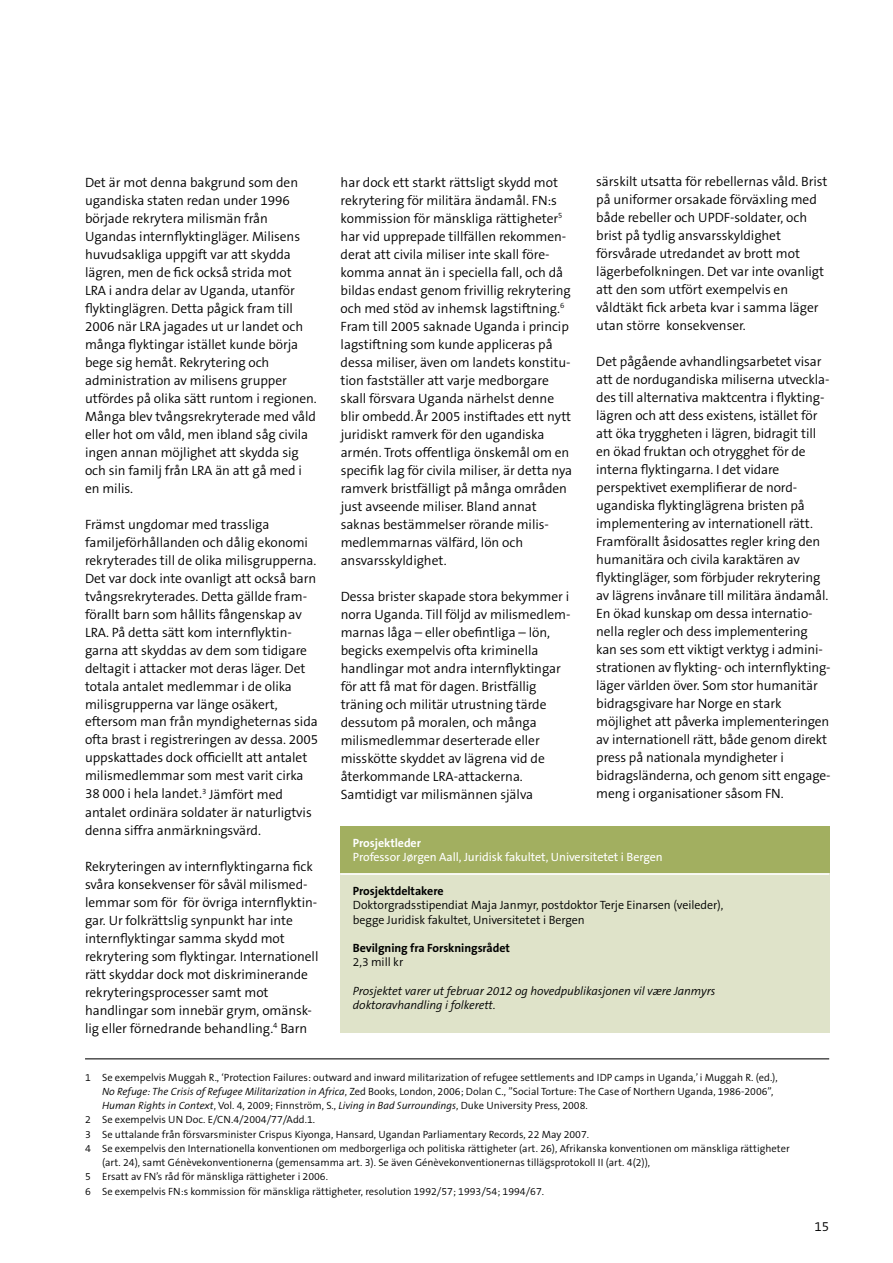
<style>
.page{position:relative;width:893px;height:1263px;background:#fff}
.page>*{position:absolute;margin:0;border:0;box-sizing:border-box;transform-origin:0 0}
.t1{font:300 13.5px/18px "The Sans B4";letter-spacing:-.005em;color:#000}
.t2{font:300 12px/14.2px "The Sans B4";letter-spacing:-.005em;color:#000}
.t3{font:italic 300 12px/14.2px "The Sans B4";letter-spacing:-.005em;color:#000}
.t4{font:12px "The Sans B5 Plain";letter-spacing:-.005em;color:#fff}
.t5{font:700 12px "The Sans B7";letter-spacing:-.005em;color:#000}
.t6{font:700 12px "The Sans B7";letter-spacing:-.005em;color:#fff}
.t7{font:300 10.5px "The Sans B4";color:#000}
.s1{font-style:italic}
</style>
<div class="page">
<hr style="left:85px;top:1058px;width:744px;height:1px;background:#000">
<div style="left:340px;top:826px;width:489px;height:49px;background:#a2af60"></div>
<div style="left:340px;top:873px;width:489px;height:160px;background:#dfe3c9"></div>
<hr style="left:340px;top:873px;width:489px;height:2px;background:#fff">
<p class="t1" style="left:85px;top:173px;width:233px">Det är mot denna bakgrund som den ugandiska staten redan under 1996 började rekrytera milismän från Ugandas internflyktingläger. Milisens huvudsakliga uppgift var att skydda lägren, men de fick också strida mot<br>LRA i andra delar av Uganda, utanför flyktinglägren. Detta pågick fram till 2006 när LRA jagades ut ur landet och många flyktingar istället kunde börja bege sig hemåt. Rekrytering och administration av milisens grupper utfördes på olika sätt runtom i regionen.<br>Många blev tvångsrekryterade med våld eller hot om våld, men ibland såg civila ingen annan möjlighet att skydda sig och sin familj från LRA än att gå med i en milis.</p>
<p class="t1" style="left:85px;top:515px;width:235px">Främst ungdomar med trassliga familjeförhållanden och dålig ekonomi rekryterades till de olika milisgrupperna.<br>Det var dock inte ovanligt att också barn tvångsrekryterades. Detta gällde fram&shy;förallt barn som hållits fångenskap av LRA. På detta sätt kom internflyktin&shy;garna att skyddas av dem som tidigare deltagit i attacker mot deras läger. Det totala antalet medlemmar i de olika milisgrupperna var länge osäkert, eftersom man från myndigheternas sida ofta brast i registreringen av dessa. 2005 uppskattades dock officiellt att antalet milismedlemmar som mest varit cirka 38 000 i hela landet.<sup>3</sup> Jämfört med antalet ordinära soldater är naturligtvis denna siffra anmärkningsvärd.</p>
<p class="t1" style="left:85px;top:857px;width:235px">Rekryteringen av internflyktingarna fick svåra konsekvenser för såväl milismed&shy;lemmar som för för övriga internflyktin&shy;gar. Ur folkrättslig synpunkt har inte internflyktingar samma skydd mot rekrytering som flyktingar. Internationell rätt skyddar dock mot diskriminerande rekryteringsprocesser samt mot handlingar som innebär grym, omänsk&shy;lig eller förnedrande behandling.<sup>4</sup> Barn</p>
<p class="t1" style="left:341px;top:173px;width:233px">har dock ett starkt rättsligt skydd mot rekrytering för militära ändamål. FN:s kommission för mänskliga rättigheter<sup>5 </sup>har vid upprepade tillfällen rekommen&shy;derat att civila miliser inte skall före&shy;komma annat än i speciella fall, och då bildas endast genom frivillig rekrytering och med stöd av inhemsk lagstiftning.<sup>6<br></sup>Fram till 2005 saknade Uganda i princip lagstiftning som kunde appliceras på dessa miliser, även om landets konstitu&shy;tion fastställer att varje medborgare skall försvara Uganda närhelst denne blir ombedd.År 2005 instiftades ett nytt juridiskt ramverk för den ugandiska armén. Trots offentliga önskemål om en specifik lag för civila miliser, är detta nya ramverk bristfälligt på många områden just avseende miliser. Bland annat saknas bestämmelser rörande milis&shy;medlemmarnas välfärd, lön och ansvarsskyldighet.</p>
<p class="t1" style="left:341px;top:587px;width:231px">Dessa brister skapade stora bekymmer i norra Uganda. Till följd av milismedlem&shy;marnas låga – eller obefintliga – lön, begicks exempelvis ofta kriminella handlingar mot andra internflyktingar för att få mat för dagen. Bristfällig träning och militär utrustning tärde dessutom på moralen, och många milismedlemmar deserterade eller misskötte skyddet av lägrena vid de återkommande LRA-attackerna.<br>Samtidigt var milismännen själva</p>
<p class="t1" style="left:596px;top:173px;width:233px">särskilt utsatta för rebellernas våld. Brist på uniformer orsakade förväxling med både rebeller och UPDF-soldater, och brist på tydlig ansvarsskyldighet försvårade utredandet av brott mot lägerbefolkningen. Det var inte ovanligt att den som utfört exempelvis en våldtäkt fick arbeta kvar i samma läger utan större konsekvenser.</p>
<p class="t1" style="left:596px;top:353px;width:236px">Det pågående avhandlingsarbetet visar att de nordugandiska miliserna utveckla&shy;des till alternativa maktcentra i flykting&shy;lägren och att dess existens, istället för att öka tryggheten i lägren, bidragit till en ökad fruktan och otrygghet för de interna flyktingarna. I det vidare perspektivet exemplifierar de nord&shy;ugandiska flyktinglägrena bristen på implementering av internationell rätt.<br>Framförallt åsidosattes regler kring den humanitära och civila karaktären av flyktingläger, som förbjuder rekrytering av lägrens invånare till militära ändamål.<br>En ökad kunskap om dessa internatio&shy;nella regler och dess implementering kan ses som ett viktigt verktyg i admini&shy;strationen av flykting- och internflykting&shy;läger världen över. Som stor humanitär bidragsgivare har Norge en stark möjlighet att påverka implementeringen av internationell rätt, både genom direkt press på nationala myndigheter i bidragsländerna, och genom sitt engage&shy;meng i organisationer såsom FN.</p>
<p class="t6" style="left:353px;top:836px;width:70px">Prosjektleder</p>
<p class="t4" style="left:353px;top:851px;width:311px">Professor Jørgen Aall, Juridisk fakultet, Universitetet i Bergen</p>
<p class="t5" style="left:353px;top:885px;width:92px">Prosjektdeltakere</p>
<p class="t2" style="left:353px;top:898px;width:372px">Doktorgradsstipendiat Maja Janmyr, postdoktor Terje Einarsen (veileder), begge Juridisk fakultet, Universitetet i Bergen</p>
<p class="t5" style="left:353px;top:942px;width:159px">Bevilgning fra Forskningsrådet</p>
<p class="t2" style="left:353px;top:955px;width:52px">2,3 mill kr</p>
<p class="t3" style="left:353px;top:984px;width:364px">Prosjektet varer ut februar 2012 og hovedpublikasjonen vil være Janmyrs doktoravhandling i folkerett.</p>
<p class="t7" style="left:85px;top:1072px;width:694px">1 Se exempelvis Muggah R., ‘Protection Failures: outward and inward militarization of refugee settlements and IDP camps in Uganda,’ i Muggah R. (ed.),</p>
<p class="t7" style="left:102px;top:1086px;width:673px"><span class="s1">No Refuge: The Crisis of Refugee Militarization in Africa</span>, Zed Books, London, 2006; Dolan C., ”Social Torture: The Case of Northern Uganda, 1986-2006”,</p>
<p class="t7" style="left:102px;top:1100px;width:487px"><span class="s1">Human Rights in Context</span>, Vol. 4, 2009; Finnström, S., <span class="s1">Living in Bad Surroundings</span>, Duke University Press, 2008.</p>
<p class="t7" style="left:85px;top:1114px;width:232px">2 Se exempelvis UN Doc. E/CN.4/2004/77/Add.1.</p>
<p class="t7" style="left:85px;top:1129px;width:505px">3 Se uttalande från försvarsminister Crispus Kiyonga, Hansard, Ugandan Parliamentary Records, 22 May 2007.</p>
<p class="t7" style="left:85px;top:1143px;width:706px">4 Se exempelvis den Internationella konventionen om medborgerliga och politiska rättigheter (art. 26), Afrikanska konventionen om mänskliga rättigheter</p>
<p class="t7" style="left:102px;top:1157px;width:550px">(art. 24), samt Génèvekonventionerna (gemensamma art. 3). Se även Génèvekonventionernas tillägsprotokoll II (art. 4(2)),</p>
<p class="t7" style="left:85px;top:1171px;width:244px">5 Ersatt av FN’s råd för mänskliga rättigheter i 2006.</p>
<p class="t7" style="left:85px;top:1186px;width:460px">6 Se exempelvis FN:s kommission för mänskliga rättigheter, resolution 1992/57; 1993/54; 1994/67.</p>
<p class="t1" style="left:814px;top:1217px;width:16px">15</p>
</div>
